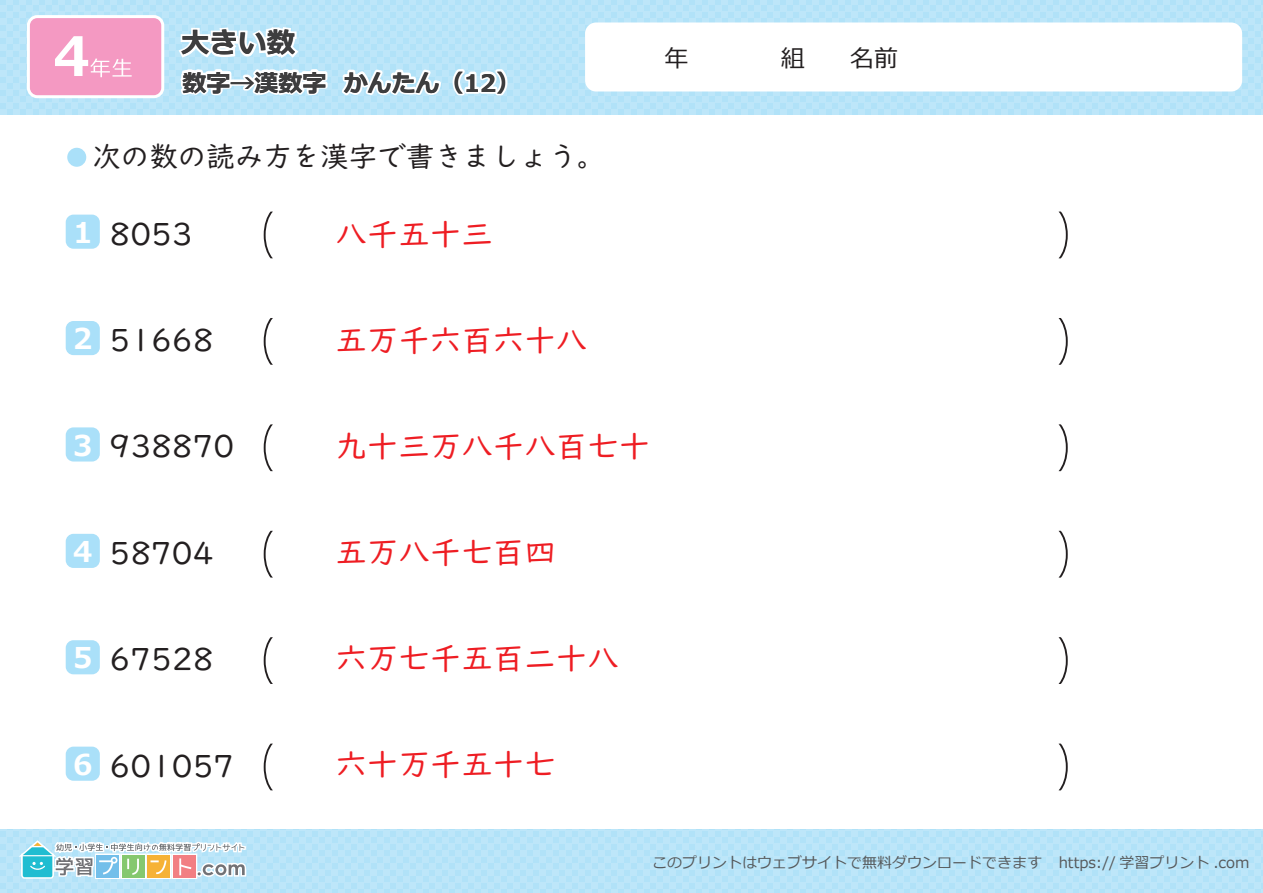
<style>
.page{position:relative;width:1263px;height:893px;background:#fff}
.page>*{position:absolute;margin:0;border:0;box-sizing:border-box;transform-origin:0 0}
.t1{font:31.5px "UD Digi Kyokasho NP R";color:#ee1d23}
.t2{font:31.5px "UD Digi Kyokasho NP R";color:#231f20}
.t3{font:700 28.65px "Meiryo";color:#fff}
.t4{font:28.5px "UD Digi Kyokasho NP R";color:#231f20}
.t5{font:700 28.5px "Meiryo";color:#231f20}
.t6{font:700 24px "Meiryo";color:#231f20}
.t7{font:24px "Meiryo";color:#231f20}
.t8{font:15px "Meiryo";color:#56595b}
</style>
<div class="page">
<div style="left:0;top:0;width:1263px;height:114px;background:#bde6f9"></div>
<div style="left:585px;top:23px;width:657px;height:69px;background:#fff;border-radius:11px"></div>
<div style="left:27px;top:15px;width:137px;height:83px;border:6px solid #fff;border-radius:8px"></div>
<div style="left:30px;top:18px;width:131px;height:77px;background:#f499c2;border-radius:8px"></div>
<svg style="left:55px;top:36px;width:77px;height:41px"></svg>
<div style="left:0;top:830px;width:1263px;height:63px;background:#bde6f9"></div>
<svg style="left:15px;top:829px;width:233px;height:51px"></svg>
<div style="left:66px;top:534px;width:34px;height:34px;background:#aae0f9;border-radius:8px"></div>
<div style="left:66px;top:427px;width:34px;height:34px;background:#aae0f9;border-radius:8px"></div>
<div style="left:66px;top:321px;width:34px;height:34px;background:#aae0f9;border-radius:8px"></div>
<div style="left:66px;top:640px;width:34px;height:34px;background:#aae0f9;border-radius:8px"></div>
<div style="left:66px;top:215px;width:34px;height:34px;background:#aae0f9;border-radius:8px"></div>
<div style="left:66px;top:747px;width:34px;height:34px;background:#aae0f9;border-radius:8px"></div>
<div style="left:67px;top:148px;width:19px;height:19px;background:#aae0f9;border-radius:50%"></div>
<svg style="left:337px;top:66px;width:107px;height:33px"></svg>
<svg style="left:450px;top:65px;width:61px;height:34px"></svg>
<svg style="left:264px;top:318px;width:9px;height:47px"></svg>
<svg style="left:1059px;top:318px;width:9px;height:47px"></svg>
<svg style="left:264px;top:424px;width:9px;height:47px"></svg>
<svg style="left:1059px;top:424px;width:9px;height:47px"></svg>
<svg style="left:264px;top:531px;width:9px;height:47px"></svg>
<svg style="left:1059px;top:531px;width:9px;height:47px"></svg>
<svg style="left:264px;top:637px;width:9px;height:47px"></svg>
<svg style="left:1059px;top:637px;width:9px;height:47px"></svg>
<svg style="left:264px;top:212px;width:9px;height:46px"></svg>
<svg style="left:1059px;top:212px;width:9px;height:46px"></svg>
<svg style="left:264px;top:744px;width:9px;height:46px"></svg>
<svg style="left:1059px;top:744px;width:9px;height:46px"></svg>
<svg style="left:176px;top:25px;width:155px;height:74px"></svg>
<p class="t5" style="left:181px;top:23px;width:116px">大きい数</p>
<p class="t6" style="left:182px;top:66px;width:146px">数字→漢数字</p>
<p class="t6" style="left:344px;top:66px;width:178px">かんたん（12）</p>
<p class="t4" style="left:92px;top:140px;width:514px">次の数の読み方を漢字で書きましょう。</p>
<p class="t3" style="left:73px;top:212px;width:21px">1</p>
<p class="t2" style="left:110px;top:216px;width:85px">8053</p>
<p class="t1" style="left:335px;top:216px;width:159px">八千五十三</p>
<p class="t7" style="left:664px;top:41px;width:25px">年</p>
<p class="t7" style="left:781px;top:41px;width:25px">組</p>
<p class="t7" style="left:850px;top:41px;width:49px">名前</p>
<p class="t3" style="left:73px;top:318px;width:21px">2</p>
<p class="t2" style="left:110px;top:322px;width:105px">51668</p>
<p class="t3" style="left:73px;top:425px;width:21px">3</p>
<p class="t2" style="left:110px;top:429px;width:126px">938870</p>
<p class="t1" style="left:335px;top:322px;width:253px">五万千六百六十八</p>
<p class="t1" style="left:335px;top:428px;width:316px">九十三万八千八百七十</p>
<p class="t3" style="left:73px;top:531px;width:21px">4</p>
<p class="t2" style="left:110px;top:535px;width:105px">58704</p>
<p class="t1" style="left:335px;top:534px;width:222px">五万八千七百四</p>
<p class="t3" style="left:73px;top:638px;width:21px">5</p>
<p class="t2" style="left:110px;top:641px;width:105px">67528</p>
<p class="t1" style="left:335px;top:640px;width:285px">六万七千五百二十八</p>
<p class="t3" style="left:73px;top:744px;width:21px">6</p>
<p class="t2" style="left:110px;top:748px;width:126px">601057</p>
<p class="t1" style="left:335px;top:746px;width:222px">六十万千五十七</p>
<p class="t8" style="left:652px;top:852px;width:599px">このプリントはウェブサイトで無料ダウンロードできます https:// 学習プリント .com</p>
</div>
